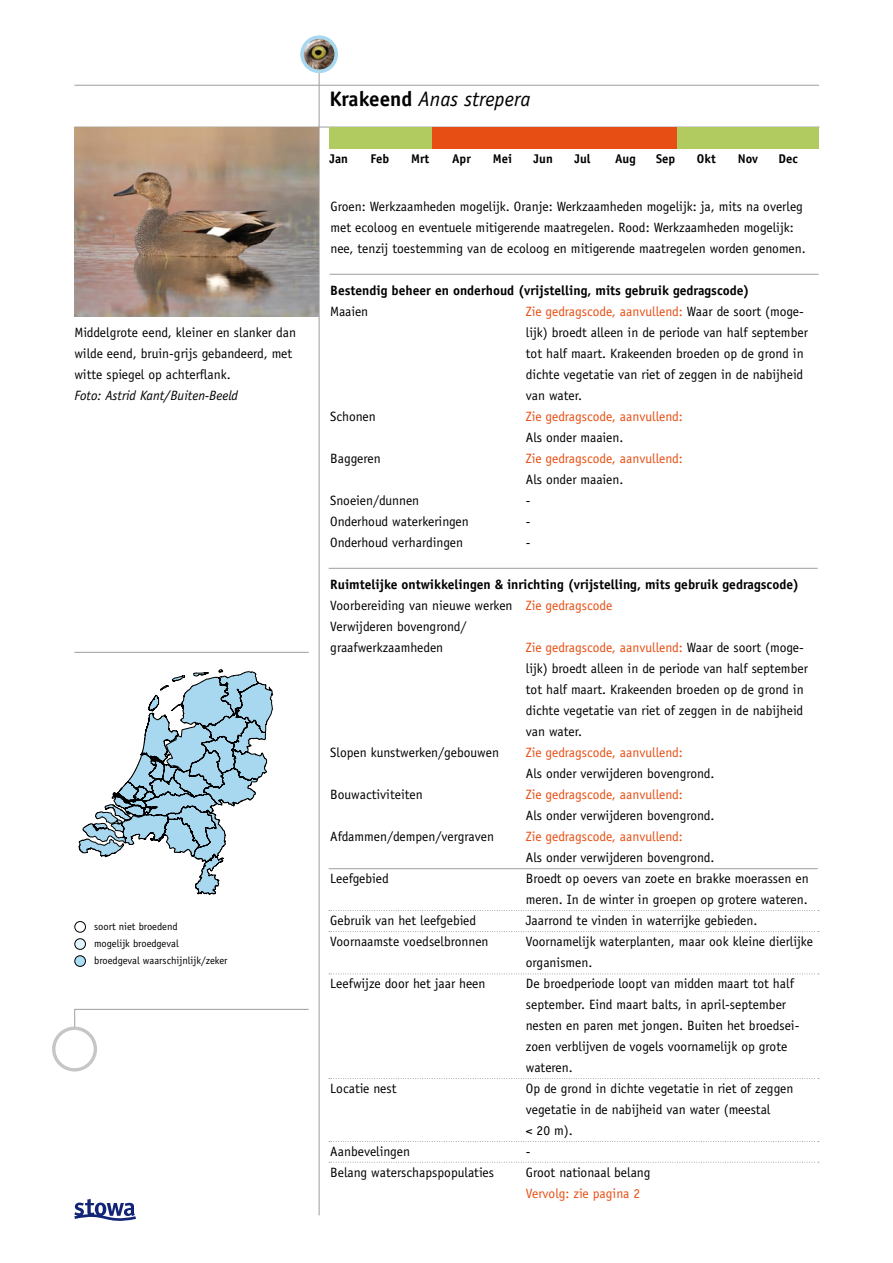
<style>
.page{position:relative;width:893px;height:1263px;background:#fff}
.page>*{position:absolute;margin:0;border:0;box-sizing:border-box;transform-origin:0 0}
.t1{font:italic 21px "Officina Sans";color:#000}
.t2{font:13.5px/21px "Officina Sans";color:#000}
.t3{font:700 13.5px/21px "Officina Sans";color:#000}
.t4{font:13.5px "Officina Sans";color:#e74e13}
.t5{font:italic 13.5px "Officina Sans";color:#000}
.t6{font:700 12.6px "Officina Sans";color:#000}
.t7{font:10.5px/17px "Officina Sans";color:#000}
.s1{font-weight:700;font-style:normal}
.s2{color:#e74e13}
.s3{font-weight:400}
.s4{font-weight:400;color:#e74e13}
</style>
<div class="page">
<hr style="left:319px;top:70px;width:1px;height:1145px;background:#9c9d9f">
<img style="left:303px;top:38px;width:33px;height:33px;border-radius:50%">
<div style="left:300px;top:35px;width:38px;height:38px;border:4px solid #a7d8ef;border-radius:50%"></div>
<svg style="left:74px;top:1009px;width:1px;height:17px"></svg>
<div style="left:52px;top:1026px;width:45px;height:45px;border:3px solid #c5c6c8;border-radius:50%"></div>
<hr style="left:75px;top:1009px;width:234px;height:1px;background:#9c9d9f">
<hr style="left:74px;top:85px;width:745px;height:1px;background:#9c9d9f">
<hr style="left:74px;top:127px;width:745px;height:1px;background:#9c9d9f">
<hr style="left:74px;top:652px;width:235px;height:1px;background:#9c9d9f">
<div style="left:74px;top:921px;width:12px;height:11px;border:1px solid #000;border-radius:50%"></div>
<div style="left:75px;top:939px;width:10px;height:10px;background:#e0f2fb;border-radius:50%"></div>
<div style="left:74px;top:938px;width:12px;height:12px;border:1px solid #000;border-radius:50%"></div>
<div style="left:75px;top:956px;width:10px;height:10px;background:#abddf5;border-radius:50%"></div>
<div style="left:74px;top:955px;width:12px;height:12px;border:1px solid #000;border-radius:50%"></div>
<img style="left:74px;top:127px;width:245px;height:189px">
<div style="left:330px;top:127px;width:489px;height:21px;background:#b2cb61"></div>
<hr style="left:330px;top:274px;width:489px;height:1px;background:#9c9d9f">
<svg style="left:74px;top:1199px;width:62px;height:22px"></svg>
<hr style="left:329px;top:568px;width:489px;height:1px;background:#9c9d9f">
<svg style="left:79px;top:669px;width:194px;height:225px"></svg>
<hr style="left:329px;top:868px;width:489px;height:1px;background:#9c9d9f">
<div style="left:432px;top:127px;width:244px;height:21px;background:#e74e13"></div>
<svg style="left:329px;top:973px;width:490px;height:1px"></svg>
<svg style="left:329px;top:931px;width:490px;height:1px"></svg>
<svg style="left:329px;top:910px;width:490px;height:1px"></svg>
<svg style="left:329px;top:1078px;width:490px;height:1px"></svg>
<svg style="left:329px;top:1141px;width:490px;height:1px"></svg>
<svg style="left:329px;top:1162px;width:490px;height:1px"></svg>
<p class="t2" style="left:74px;top:322px;width:223px">Middelgrote eend, kleiner en slanker dan wilde eend, bruin-grijs gebandeerd, met witte spiegel op achterflank.</p>
<p class="t5" style="left:74px;top:388px;width:165px">Foto: Astrid Kant/Buiten-Beeld</p>
<p class="t7" style="left:94px;top:918px;width:135px">soort niet broedend<br>mogelijk broedgeval<br>broedgeval waarschijnlijk/zeker</p>
<h1 class="t1" style="left:330px;top:87px;width:202px"><span class="s1">Krakeend</span> Anas strepera</h1>
<p class="t6" style="left:330px;top:151px;width:20px">Jan</p>
<p class="t6" style="left:370px;top:151px;width:20px">Feb</p>
<p class="t6" style="left:411px;top:151px;width:20px">Mrt</p>
<p class="t6" style="left:452px;top:151px;width:20px">Apr</p>
<p class="t6" style="left:493px;top:151px;width:21px">Mei</p>
<p class="t6" style="left:534px;top:151px;width:21px">Jun</p>
<p class="t6" style="left:574px;top:151px;width:18px">Jul</p>
<p class="t6" style="left:615px;top:151px;width:22px">Aug</p>
<p class="t6" style="left:656px;top:151px;width:21px">Sep</p>
<p class="t6" style="left:697px;top:151px;width:20px">Okt</p>
<p class="t6" style="left:738px;top:151px;width:22px">Nov</p>
<p class="t6" style="left:778px;top:151px;width:21px">Dec</p>
<p class="t2" style="left:331px;top:196px;width:477px">Groen: Werkzaamheden mogelijk. Oranje: Werkzaamheden mogelijk: ja, mits na overleg met ecoloog en eventuele mitigerende maatregelen. Rood: Werkzaamheden mogelijk: nee, tenzij toestemming van de ecoloog en mitigerende maatregelen worden genomen.</p>
<p class="t3" style="left:330px;top:280px;width:421px">Bestendig beheer en onderhoud (vrijstelling, mits gebruik gedragscode)</p>
<p class="t2" style="left:330px;top:301px;width:40px">Maaien</p>
<p class="t2" style="left:526px;top:301px;width:284px"><span class="s2">Zie gedragscode, aanvullend:</span> Waar de soort (moge&shy;lijk) broedt alleen in de periode van half september tot half maart. Krakeenden broeden op de grond in dichte vegetatie van riet of zeggen in de nabijheid van water.</p>
<p class="t2" style="left:330px;top:406px;width:47px">Schonen</p>
<p class="t4" style="left:526px;top:409px;width:159px">Zie gedragscode, aanvullend:</p>
<p class="t2" style="left:526px;top:427px;width:99px">Als onder maaien.</p>
<p class="t2" style="left:330px;top:448px;width:52px">Baggeren</p>
<p class="t4" style="left:526px;top:451px;width:159px">Zie gedragscode, aanvullend:</p>
<p class="t2" style="left:526px;top:469px;width:99px">Als onder maaien.</p>
<p class="t2" style="left:330px;top:490px;width:91px">Snoeien/dunnen</p>
<p class="t2" style="left:526px;top:490px;width:6px">-</p>
<p class="t2" style="left:330px;top:511px;width:140px">Onderhoud waterkeringen</p>
<p class="t2" style="left:526px;top:511px;width:6px">-</p>
<p class="t2" style="left:330px;top:532px;width:134px">Onderhoud verhardingen</p>
<p class="t2" style="left:526px;top:532px;width:6px">-</p>
<p class="t3" style="left:330px;top:574px;width:470px">Ruimtelijke ontwikkelingen &amp; inrichting (vrijstelling, mits gebruik gedragscode)<br><span class="s3">Voorbereiding van nieuwe werken</span> <span class="s4">Zie gedragscode<br></span><span class="s3">Verwijderen bovengrond/<br>graafwerkzaamheden</span></p>
<p class="t2" style="left:526px;top:637px;width:284px"><span class="s2">Zie gedragscode, aanvullend:</span> Waar de soort (moge&shy;lijk) broedt alleen in de periode van half september tot half maart. Krakeenden broeden op de grond in dichte vegetatie van riet of zeggen in de nabijheid van water.</p>
<p class="t2" style="left:330px;top:742px;width:170px">Slopen kunstwerken/gebouwen</p>
<p class="t4" style="left:526px;top:745px;width:159px">Zie gedragscode, aanvullend:</p>
<p class="t2" style="left:526px;top:763px;width:190px">Als onder verwijderen bovengrond.</p>
<p class="t2" style="left:330px;top:784px;width:94px">Bouwactiviteiten</p>
<p class="t4" style="left:526px;top:787px;width:159px">Zie gedragscode, aanvullend:</p>
<p class="t2" style="left:526px;top:805px;width:190px">Als onder verwijderen bovengrond.</p>
<p class="t2" style="left:330px;top:826px;width:165px">Afdammen/dempen/vergraven</p>
<p class="t4" style="left:526px;top:829px;width:159px">Zie gedragscode, aanvullend:</p>
<p class="t2" style="left:526px;top:847px;width:190px">Als onder verwijderen bovengrond.</p>
<p class="t2" style="left:330px;top:868px;width:60px">Leefgebied</p>
<p class="t2" style="left:526px;top:868px;width:284px">Broedt op oevers van zoete en brakke moerassen en meren. In de winter in groepen op grotere wateren.</p>
<p class="t2" style="left:330px;top:910px;width:148px">Gebruik van het leefgebied</p>
<p class="t2" style="left:526px;top:910px;width:233px">Jaarrond te vinden in waterrijke gebieden.</p>
<p class="t2" style="left:330px;top:931px;width:160px">Voornaamste voedselbronnen</p>
<p class="t2" style="left:526px;top:931px;width:289px">Voornamelijk waterplanten, maar ook kleine dierlijke organismen.</p>
<p class="t2" style="left:330px;top:973px;width:157px">Leefwijze door het jaar heen</p>
<p class="t2" style="left:526px;top:973px;width:275px">De broedperiode loopt van midden maart tot half september. Eind maart balts, in april-september nesten en paren met jongen. Buiten het broedsei&shy;zoen verblijven de vogels voornamelijk op grote wateren.</p>
<p class="t2" style="left:330px;top:1078px;width:68px">Locatie nest</p>
<p class="t2" style="left:526px;top:1078px;width:269px">Op de grond in dichte vegetatie in riet of zeggen vegetatie in de nabijheid van water (meestal<br>&lt; 20 m).</p>
<p class="t2" style="left:330px;top:1141px;width:81px">Aanbevelingen</p>
<p class="t2" style="left:526px;top:1141px;width:6px">-</p>
<p class="t2" style="left:330px;top:1162px;width:165px">Belang waterschapspopulaties</p>
<p class="t2" style="left:526px;top:1162px;width:126px">Groot nationaal belang</p>
<p class="t4" style="left:526px;top:1186px;width:116px">Vervolg: zie pagina 2</p>
</div>
